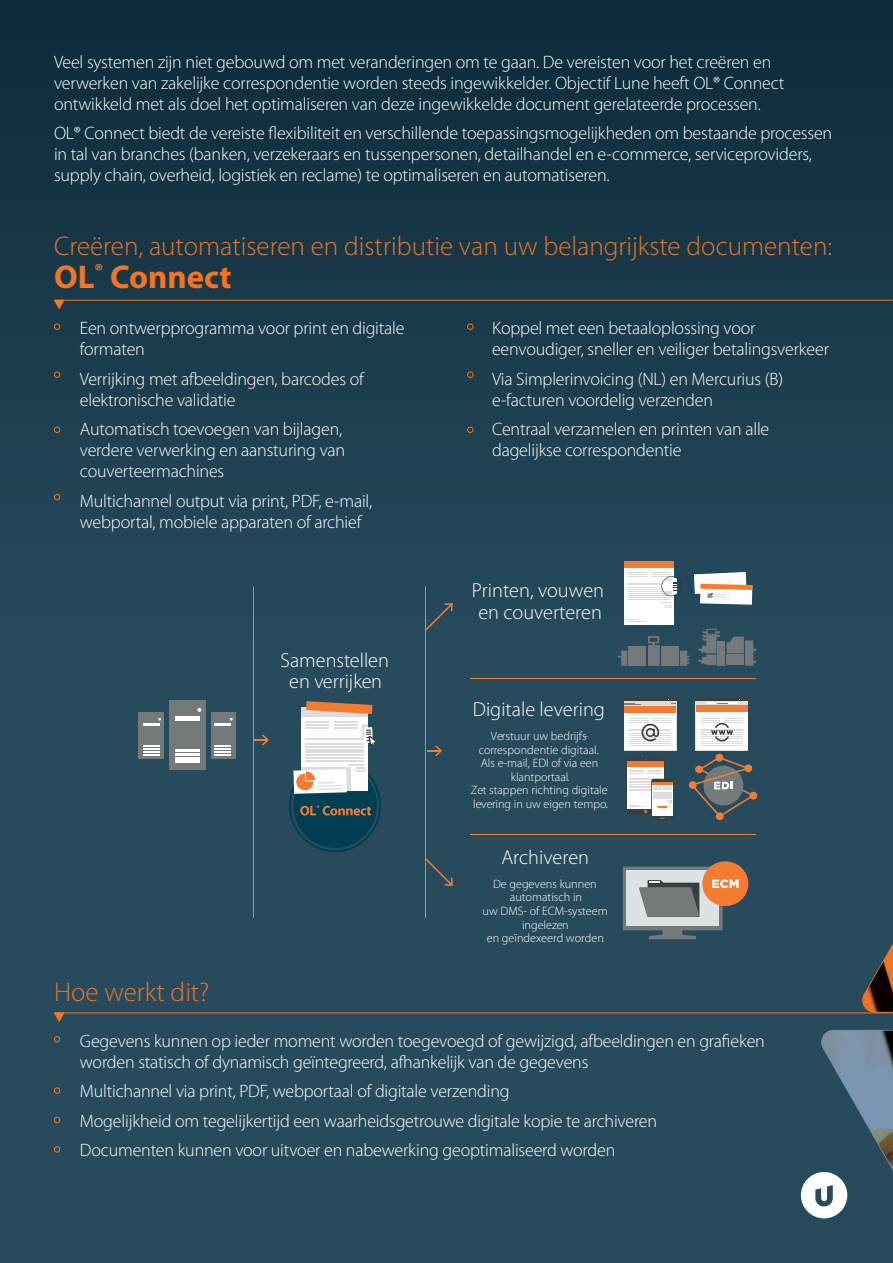
<style>
.page{position:relative;width:893px;height:1263px;background:#274b5d}
.page>*{position:absolute;margin:0;border:0;box-sizing:border-box;transform-origin:0 0}
.t1{font:700 33px "Myriad Pro";color:#f47521}
.t2{font:300 27px "Myriad Pro";color:#ed7526}
.t3{font:300 20.25px/21.6px "Myriad Pro";color:#fff;text-align:center}
.t4{font:300 18px/21px "Myriad Pro";letter-spacing:-.01em;color:#fff}
.t5{font:300 12.15px/13.5px "Myriad Pro";color:#fff;text-align:center}
</style>
<div class="page">
<div style="left:0;top:0;width:892px;height:638px;background:linear-gradient(to bottom,#0c2b39,#274b5d)"></div>
<svg style="left:862px;top:943px;width:31px;height:69px"></svg>
<hr style="left:54px;top:1013px;width:839px;height:1px;background:#f47522">
<svg style="left:54px;top:1012px;width:10px;height:10px"></svg>
<svg style="left:54px;top:1036px;width:6px;height:6px"></svg>
<svg style="left:54px;top:1146px;width:6px;height:6px"></svg>
<svg style="left:54px;top:1117px;width:6px;height:6px"></svg>
<div style="left:54px;top:1087px;width:6px;height:7px;border:1px solid #f47522;border-radius:50%"></div>
<svg style="left:255px;top:734px;width:14px;height:11px"></svg>
<svg style="left:427px;top:745px;width:15px;height:11px"></svg>
<div style="left:661px;top:646px;width:18px;height:6px;background:#747a7b"></div>
<svg style="left:680px;top:651px;width:9px;height:15px"></svg>
<div style="left:628px;top:646px;width:18px;height:6px;background:#747a7b"></div>
<div style="left:661px;top:653px;width:18px;height:13px;background:#747a7b"></div>
<div style="left:628px;top:653px;width:18px;height:13px;background:#747a7b"></div>
<svg style="left:618px;top:651px;width:9px;height:15px"></svg>
<svg style="left:648px;top:636px;width:12px;height:30px"></svg>
<div style="left:718px;top:641px;width:7px;height:25px;background:#747a7b"></div>
<svg style="left:726px;top:637px;width:30px;height:29px"></svg>
<div style="left:726px;top:654px;width:18px;height:11px;background:#747a7b"></div>
<svg style="left:698px;top:629px;width:22px;height:36px"></svg>
<svg style="left:694px;top:572px;width:58px;height:33px;background:#dcd1ca"></svg>
<div style="left:625px;top:561px;width:49px;height:63px;background:#fff"></div>
<div style="left:625px;top:561px;width:49px;height:7px;background:#f47b32"></div>
<svg style="left:627px;top:619px;width:18px;height:3px"></svg>
<svg style="left:660px;top:602px;width:11px;height:6px"></svg>
<hr style="left:627px;top:597px;width:44px;height:1px;background:#ddddde">
<hr style="left:627px;top:599px;width:44px;height:1px;background:#ddddde">
<svg style="left:627px;top:572px;width:54px;height:24px"></svg>
<svg style="left:301px;top:716px;width:67px;height:43px;background:#f8f8f9"></svg>
<hr style="left:305px;top:721px;width:24px;height:2px;background:#ddddde">
<hr style="left:305px;top:724px;width:24px;height:2px;background:#ddddde">
<hr style="left:305px;top:738px;width:59px;height:2px;background:#ddddde">
<hr style="left:305px;top:743px;width:59px;height:1px;background:#ddddde">
<hr style="left:305px;top:746px;width:59px;height:1px;background:#ddddde">
<hr style="left:305px;top:749px;width:59px;height:1px;background:#ddddde">
<hr style="left:305px;top:751px;width:59px;height:2px;background:#ddddde">
<hr style="left:305px;top:754px;width:59px;height:2px;background:#ddddde">
<hr style="left:334px;top:721px;width:24px;height:2px;background:#ddddde">
<hr style="left:334px;top:724px;width:24px;height:2px;background:#ddddde">
<svg style="left:305px;top:727px;width:53px;height:1px"></svg>
<hr style="left:305px;top:757px;width:59px;height:1px;background:#ddddde">
<div style="left:301px;top:707px;width:67px;height:9px;background:#ddddde"></div>
<div style="left:362px;top:724px;width:6px;height:13px;background:#ddddde"></div>
<svg style="left:364px;top:727px;width:13px;height:19px"></svg>
<svg style="left:306px;top:701px;width:66px;height:13px"></svg>
<div style="left:169px;top:700px;width:37px;height:70px;background:#747a7b"></div>
<svg style="left:197px;top:708px;width:4px;height:4px"></svg>
<hr style="left:175px;top:716px;width:25px;height:4px;background:#fff">
<hr style="left:175px;top:753px;width:25px;height:3px;background:#fff">
<hr style="left:175px;top:757px;width:25px;height:2px;background:#fff">
<hr style="left:175px;top:750px;width:25px;height:2px;background:#fff">
<hr style="left:175px;top:760px;width:25px;height:3px;background:#fff">
<div style="left:211px;top:712px;width:25px;height:47px;background:#747a7b"></div>
<hr style="left:215px;top:723px;width:16px;height:3px;background:#fff">
<svg style="left:215px;top:745px;width:16px;height:11px"></svg>
<div style="left:139px;top:712px;width:25px;height:47px;background:#747a7b"></div>
<hr style="left:143px;top:723px;width:17px;height:3px;background:#fff">
<svg style="left:143px;top:745px;width:17px;height:11px"></svg>
<div style="left:624px;top:701px;width:53px;height:50px;background:#ddddde"></div>
<hr style="left:624px;top:698px;width:53px;height:3px;background:#373f41">
<svg style="left:625px;top:703px;width:16px;height:2px"></svg>
<div style="left:625px;top:706px;width:51px;height:8px;background:#f47b32"></div>
<div style="left:625px;top:714px;width:51px;height:36px;background:#fff"></div>
<hr style="left:629px;top:741px;width:42px;height:1px;background:#ddddde">
<hr style="left:629px;top:743px;width:42px;height:1px;background:#ddddde">
<hr style="left:629px;top:745px;width:42px;height:1px;background:#ddddde">
<svg style="left:629px;top:718px;width:42px;height:23px"></svg>
<div style="left:695px;top:701px;width:53px;height:50px;background:#ddddde"></div>
<hr style="left:695px;top:698px;width:53px;height:3px;background:#373f41">
<div style="left:696px;top:705px;width:51px;height:8px;background:#f47b32"></div>
<hr style="left:706px;top:702px;width:33px;height:2px;background:#fff">
<div style="left:696px;top:713px;width:51px;height:37px;background:#fff"></div>
<hr style="left:701px;top:741px;width:42px;height:1px;background:#ddddde">
<hr style="left:701px;top:743px;width:42px;height:1px;background:#ddddde">
<hr style="left:701px;top:745px;width:42px;height:1px;background:#ddddde">
<svg style="left:701px;top:718px;width:42px;height:23px"></svg>
<svg style="left:626px;top:757px;width:39px;height:58px"></svg>
<div style="left:627px;top:762px;width:37px;height:47px;background:#fff"></div>
<div style="left:627px;top:762px;width:37px;height:5px;background:#f47b32"></div>
<hr style="left:629px;top:778px;width:33px;height:1px;background:#ddddde">
<hr style="left:629px;top:781px;width:33px;height:1px;background:#ddddde">
<hr style="left:629px;top:782px;width:33px;height:1px;background:#ddddde">
<hr style="left:629px;top:784px;width:33px;height:1px;background:#ddddde">
<svg style="left:629px;top:805px;width:18px;height:8px"></svg>
<hr style="left:629px;top:786px;width:33px;height:1px;background:#ddddde">
<hr style="left:629px;top:787px;width:33px;height:1px;background:#ddddde">
<svg style="left:629px;top:770px;width:33px;height:4px"></svg>
<hr style="left:629px;top:789px;width:33px;height:1px;background:#ddddde">
<hr style="left:629px;top:790px;width:33px;height:1px;background:#ddddde">
<div style="left:651px;top:779px;width:22px;height:41px;background:#373f41;border-radius:3px"></div>
<div style="left:652px;top:782px;width:21px;height:34px;background:#fff"></div>
<hr style="left:652px;top:782px;width:21px;height:3px;background:#f47b32">
<svg style="left:653px;top:787px;width:19px;height:21px"></svg>
<svg style="left:689px;top:754px;width:68px;height:66px"></svg>
<div style="left:702px;top:861px;width:46px;height:45px;background:#f47b32;border-radius:50%"></div>
<svg style="left:623px;top:866px;width:116px;height:73px"></svg>
<svg style="left:426px;top:603px;width:27px;height:28px"></svg>
<svg style="left:426px;top:858px;width:27px;height:28px"></svg>
<svg style="left:289px;top:759px;width:92px;height:93px"></svg>
<hr style="left:471px;top:678px;width:285px;height:1px;background:#f47b32">
<hr style="left:425px;top:587px;width:1px;height:331px;background:#f47b32">
<hr style="left:254px;top:587px;width:1px;height:331px;background:#f47b32">
<hr style="left:471px;top:834px;width:285px;height:1px;background:#f47b32">
<hr style="left:54px;top:300px;width:839px;height:1px;background:#f47522">
<svg style="left:54px;top:301px;width:10px;height:8px"></svg>
<svg style="left:54px;top:324px;width:6px;height:6px"></svg>
<svg style="left:467px;top:324px;width:6px;height:6px"></svg>
<svg style="left:54px;top:427px;width:6px;height:6px"></svg>
<svg style="left:467px;top:427px;width:6px;height:6px"></svg>
<svg style="left:54px;top:372px;width:6px;height:6px"></svg>
<svg style="left:467px;top:372px;width:6px;height:6px"></svg>
<svg style="left:54px;top:494px;width:6px;height:6px"></svg>
<svg style="left:801px;top:1030px;width:92px;height:189px"></svg>
<p class="t4" style="left:54px;top:51px;width:732px">Veel systemen zijn niet gebouwd om met veranderingen om te gaan. De vereisten voor het creëren en verwerken van zakelijke correspondentie worden steeds ingewikkelder. Objectif Lune heeft OL® Connect ontwikkeld met als doel het optimaliseren van deze ingewikkelde document gerelateerde processen.</p>
<p class="t4" style="left:54px;top:123px;width:780px">OL® Connect biedt de vereiste flexibiliteit en verschillende toepassingsmogelijkheden om bestaande processen in tal van branches (banken, verzekeraars en tussenpersonen, detailhandel en e-commerce, serviceproviders, supply chain, overheid, logistiek en reclame) te optimaliseren en automatiseren.</p>
<h2 class="t2" style="left:54px;top:230px;width:780px">Creëren, automatiseren en distributie van uw belangrijkste documenten:</h2>
<h1 class="t1" style="left:54px;top:256px;width:179px">OL<sup>®</sup> Connect</h1>
<p class="t4" style="left:80px;top:317px;width:326px">Een ontwerpprogramma voor print en digitale formaten</p>
<p class="t4" style="left:80px;top:368px;width:285px">Verrijking met afbeeldingen, barcodes of elektronische validatie</p>
<p class="t4" style="left:80px;top:418px;width:267px">Automatisch toevoegen van bijlagen, verdere verwerking en aansturing van couverteermachines</p>
<p class="t4" style="left:80px;top:490px;width:294px">Multichannel output via print, PDF, e-mail, webportal, mobiele apparaten of archief</p>
<p class="t3" style="left:281px;top:649px;width:110px">Samenstellen en verrijken</p>
<h2 class="t2" style="left:54px;top:976px;width:157px">Hoe werkt dit?</h2>
<p class="t4" style="left:492px;top:317px;width:338px">Koppel met een betaaloplossing voor eenvoudiger, sneller en veiliger betalingsverkeer</p>
<p class="t4" style="left:492px;top:368px;width:292px">Via Simplerinvoicing (NL) en Mercurius (B) e-facturen voordelig verzenden</p>
<p class="t4" style="left:492px;top:418px;width:279px">Centraal verzamelen en printen van alle dagelijkse correspondentie</p>
<p class="t3" style="left:472px;top:579px;width:134px">Printen, vouwen en couverteren</p>
<p class="t3" style="left:473px;top:698px;width:133px">Digitale levering</p>
<p class="t5" style="left:471px;top:729px;width:139px">Verstuur uw bedrijfs&shy;correspondentie digitaal.<br>Als e-mail, EDI of via een klantportaal.<br>Zet stappen richting digitale levering in uw eigen tempo.</p>
<p class="t3" style="left:501px;top:846px;width:89px">Archiveren</p>
<p class="t5" style="left:483px;top:877px;width:127px">De gegevens kunnen automatisch in<br>uw DMS- of ECM-systeem ingelezen<br>en geïndexeerd worden.</p>
<p class="t4" style="left:80px;top:1030px;width:686px">Gegevens kunnen op ieder moment worden toegevoegd of gewijzigd, afbeeldingen en grafieken worden statisch of dynamisch geïntegreerd, afhankelijk van de gegevens</p>
<p class="t4" style="left:80px;top:1076px;width:579px;line-height:29.5px">Multichannel via print, PDF, webportaal of digitale verzending<br>Mogelijkheid om tegelijkertijd een waarheidsgetrouwe digitale kopie te archiveren<br>Documenten kunnen voor uitvoer en nabewerking geoptimaliseerd worden</p>
</div>
